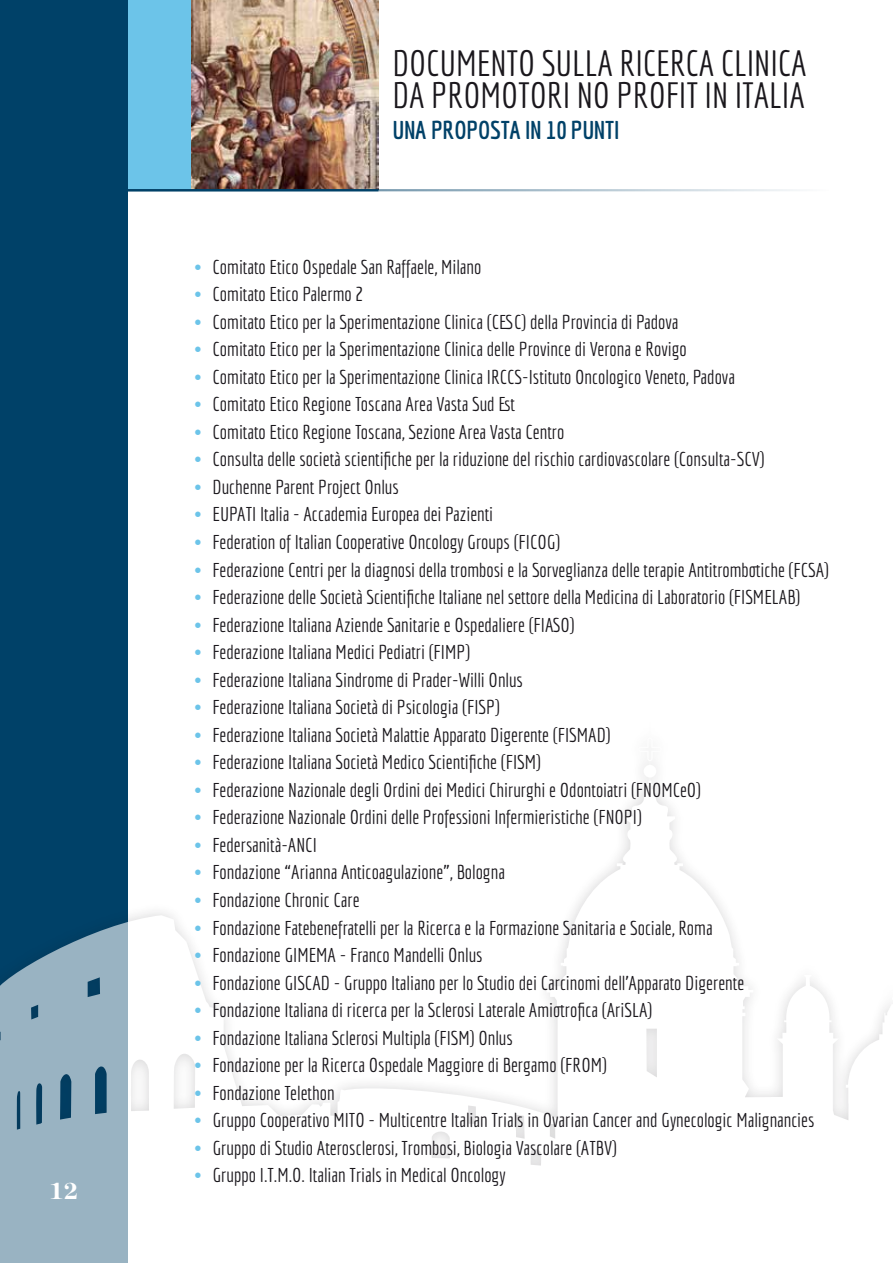
<style>
.page{position:relative;width:893px;height:1263px;background:#fff}
.page>*{position:absolute;margin:0;border:0;box-sizing:border-box;transform-origin:0 0}
.t1{font:35.7px/31.5px "Economica";letter-spacing:-.005em;color:#1a171c}
.t2{font:700 25.05px "Economica";letter-spacing:-.005em;color:#004168}
.t3{font:700 24px "Modern Two Sixtn ITC";color:#fff}
.t4{font:19.5px "Economica";color:#1a171c}
.s1{font-family:"Modern Two Sixtn ITCTT Bold";color:#6cc4e9}
</style>
<div class="page">
<div style="left:128px;top:0;width:63px;height:189px;background:#6cc4e9"></div>
<img style="left:191px;top:0;width:187px;height:189px">
<hr style="left:0;top:189px;width:829px;height:2px;background:#004168">
<div style="left:0;top:0;width:128px;height:1263px;background:#004168"></div>
<svg style="left:0;top:760px;width:893px;height:503px"></svg>
<p class="t3" style="left:49px;top:1178px;width:32px">12</p>
<h1 class="t1" style="left:393px;top:48px;width:415px">DOCUMENTO SULLA RICERCA CLINICA<br>DA PROMOTORI NO PROFIT IN ITALIA</h1>
<p class="t2" style="left:393px;top:115px;width:228px">UNA PROPOSTA IN 10 PUNTI</p>
<p class="t4" style="left:191px;top:256px;width:292px"><span class="s1">•</span> Comitato Etico Ospedale San Raffaele, Milano</p>
<p class="t4" style="left:191px;top:283px;width:174px"><span class="s1">•</span> Comitato Etico Palermo 2</p>
<p class="t4" style="left:191px;top:311px;width:489px"><span class="s1">•</span> Comitato Etico per la Sperimentazione Clinica (CESC) della Provincia di Padova</p>
<p class="t4" style="left:191px;top:338px;width:497px"><span class="s1">•</span> Comitato Etico per la Sperimentazione Clinica delle Province di Verona e Rovigo</p>
<p class="t4" style="left:191px;top:366px;width:545px"><span class="s1">•</span> Comitato Etico per la Sperimentazione Clinica IRCCS-Istituto Oncologico Veneto, Padova</p>
<p class="t4" style="left:191px;top:393px;width:325px"><span class="s1">•</span> Comitato Etico Regione Toscana Area Vasta Sud Est</p>
<p class="t4" style="left:191px;top:421px;width:375px"><span class="s1">•</span> Comitato Etico Regione Toscana, Sezione Area Vasta Centro</p>
<p class="t4" style="left:191px;top:448px;width:575px"><span class="s1">•</span> Consulta delle società scientifiche per la riduzione del rischio cardiovascolare (Consulta-SCV)</p>
<p class="t4" style="left:191px;top:476px;width:209px"><span class="s1">•</span> Duchenne Parent Project Onlus</p>
<p class="t4" style="left:191px;top:503px;width:303px"><span class="s1">•</span> EUPATI Italia - Accademia Europea dei Pazienti</p>
<p class="t4" style="left:191px;top:531px;width:370px"><span class="s1">•</span> Federation of Italian Cooperative Oncology Groups (FICOG)</p>
<p class="t4" style="left:191px;top:558px;width:639px"><span class="s1">•</span> Federazione Centri per la diagnosi della trombosi e la Sorveglianza delle terapie Antitrombotiche (FCSA)</p>
<p class="t4" style="left:191px;top:586px;width:611px"><span class="s1">•</span> Federazione delle Società Scientifiche Italiane nel settore della Medicina di Laboratorio (FISMELAB)</p>
<p class="t4" style="left:191px;top:613px;width:385px"><span class="s1">•</span> Federazione Italiana Aziende Sanitarie e Ospedaliere (FIASO)</p>
<p class="t4" style="left:191px;top:641px;width:280px"><span class="s1">•</span> Federazione Italiana Medici Pediatri (FIMP)</p>
<p class="t4" style="left:191px;top:669px;width:333px"><span class="s1">•</span> Federazione Italiana Sindrome di Prader-Willi Onlus</p>
<p class="t4" style="left:191px;top:696px;width:310px"><span class="s1">•</span> Federazione Italiana Società di Psicologia (FISP)</p>
<p class="t4" style="left:191px;top:724px;width:421px"><span class="s1">•</span> Federazione Italiana Società Malattie Apparato Digerente (FISMAD)</p>
<p class="t4" style="left:191px;top:751px;width:351px"><span class="s1">•</span> Federazione Italiana Società Medico Scientifiche (FISM)</p>
<p class="t4" style="left:191px;top:779px;width:511px"><span class="s1">•</span> Federazione Nazionale degli Ordini dei Medici Chirurghi e Odontoiatri (FNOMCeO)</p>
<p class="t4" style="left:191px;top:806px;width:452px"><span class="s1">•</span> Federazione Nazionale Ordini delle Professioni Infermieristiche (FNOPI)</p>
<p class="t4" style="left:191px;top:834px;width:127px"><span class="s1">•</span> Federsanità-ANCI</p>
<p class="t4" style="left:191px;top:861px;width:315px"><span class="s1">•</span> Fondazione “Arianna Anticoagulazione”, Bologna</p>
<p class="t4" style="left:191px;top:889px;width:170px"><span class="s1">•</span> Fondazione Chronic Care</p>
<p class="t4" style="left:191px;top:916px;width:523px"><span class="s1">•</span> Fondazione Fatebenefratelli per la Ricerca e la Formazione Sanitaria e Sociale, Roma</p>
<p class="t4" style="left:191px;top:944px;width:293px"><span class="s1">•</span> Fondazione GIMEMA - Franco Mandelli Onlus</p>
<p class="t4" style="left:191px;top:971px;width:554px"><span class="s1">•</span> Fondazione GISCAD - Gruppo Italiano per lo Studio dei Carcinomi dell’Apparato Digerente</p>
<p class="t4" style="left:191px;top:999px;width:463px"><span class="s1">•</span> Fondazione Italiana di ricerca per la Sclerosi Laterale Amiotrofica (AriSLA)</p>
<p class="t4" style="left:191px;top:1026px;width:323px"><span class="s1">•</span> Fondazione Italiana Sclerosi Multipla (FISM) Onlus</p>
<p class="t4" style="left:191px;top:1054px;width:417px"><span class="s1">•</span> Fondazione per la Ricerca Ospedale Maggiore di Bergamo (FROM)</p>
<p class="t4" style="left:191px;top:1082px;width:145px"><span class="s1">•</span> Fondazione Telethon</p>
<p class="t4" style="left:191px;top:1109px;width:625px"><span class="s1">•</span> Gruppo Cooperativo MITO - Multicentre Italian Trials in Ovarian Cancer and Gynecologic Malignancies</p>
<p class="t4" style="left:191px;top:1137px;width:427px"><span class="s1">•</span> Gruppo di Studio Aterosclerosi, Trombosi, Biologia Vascolare (ATBV)</p>
<p class="t4" style="left:191px;top:1164px;width:316px"><span class="s1">•</span> Gruppo I.T.M.O. Italian Trials in Medical Oncology</p>
</div>
